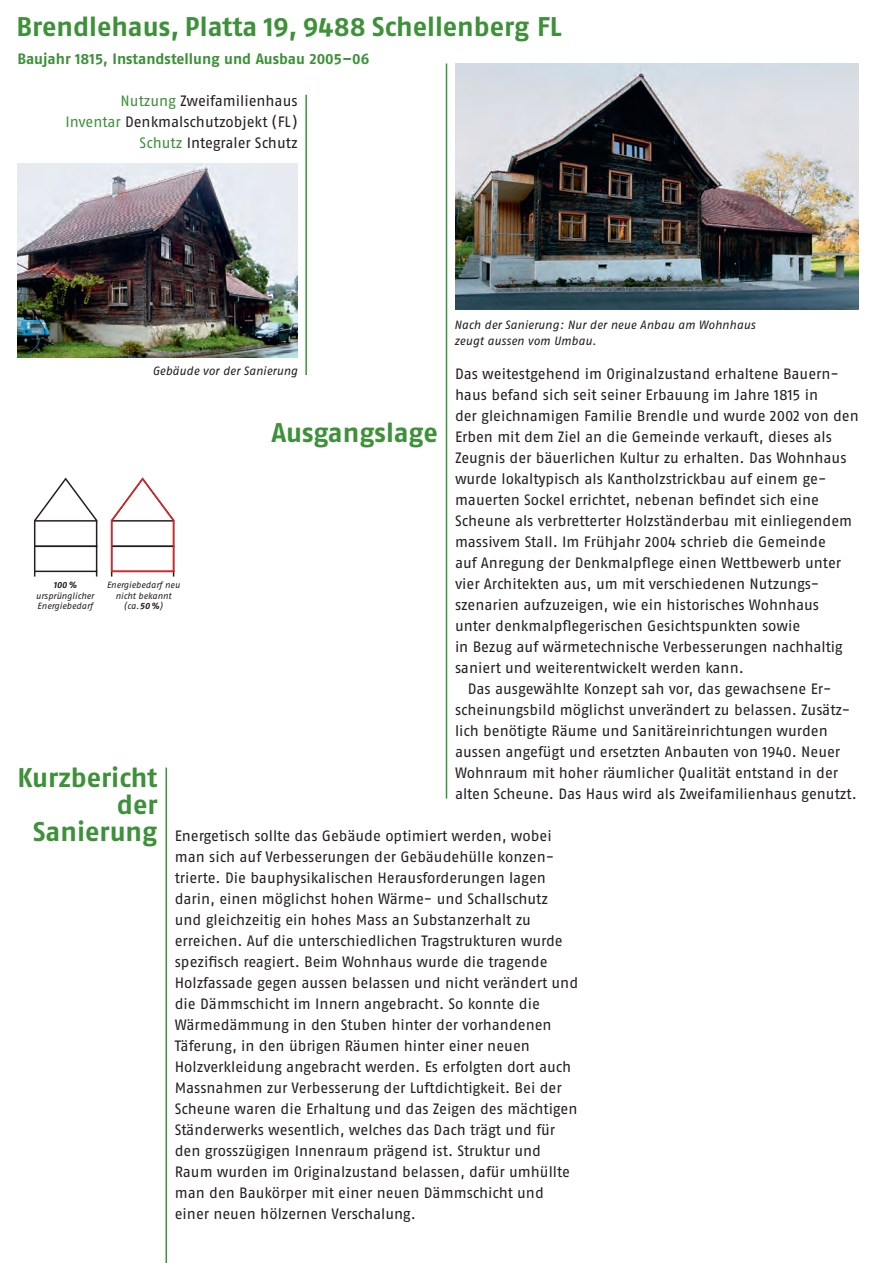
<style>
.page{position:relative;width:893px;height:1263px;background:#fff}
.page>*{position:absolute;margin:0;border:0;box-sizing:border-box;transform-origin:0 0}
.t1{font:700 27px/27px "Fago OT";color:#3c9139;text-align:right}
.t2{font:15px/21px "Fago OT";letter-spacing:-.005em;color:#231f20}
.t3{font:700 15px "Fago OT";color:#3c9139}
.t4{font:italic 12px/16.5px "Fago OT";color:#231f20}
.t5{font:italic 9px/10.5px "Fago OT";letter-spacing:-.005em;color:#231f20;text-align:center}
.t6{font:italic 700 9px "Fago OT";color:#231f20}
.s1{color:#3c9139}
.s2{font-weight:700}
</style>
<div class="page">
<hr style="left:166px;top:767px;width:1px;height:496px;background:#3c9139">
<hr style="left:305px;top:95px;width:2px;height:280px;background:#3c9139">
<hr style="left:446px;top:64px;width:1px;height:735px;background:#3c9139">
<img style="left:17px;top:164px;width:281px;height:193px">
<img style="left:455px;top:63px;width:404px;height:246px">
<svg style="left:33px;top:477px;width:65px;height:100px"></svg>
<svg style="left:110px;top:477px;width:65px;height:100px"></svg>
<h1 class="t1" style="left:16px;top:13px;width:547px">Brendlehaus, Platta 19, 9488 Schellenberg FL</h1>
<p class="t3" style="left:17px;top:49px;width:354px">Baujahr 1815, Instandstellung und Ausbau 2005–06</p>
<p class="t2" style="left:65px;top:90px;width:234px;text-align:right"><span class="s1">Nutzung</span> Zweifamilienhaus<br><span class="s1">Inventar</span> Denkmalschutzobjekt ( FL )<br><span class="s1">Schutz</span> Integraler Schutz</p>
<p class="t4" style="left:454px;top:316px;width:303px">Nach der Sanierung: Nur der neue Anbau am Wohnhaus zeugt aussen vom Umbau.</p>
<p class="t4" style="left:152px;top:363px;width:147px">Gebäude vor der Sanierung</p>
<p class="t2" style="left:455px;top:363px;width:383px">Das weitestgehend im Originalzustand erhaltene Bauern-</p>
<p class="t2" style="left:455px;top:384px;width:365px">haus befand sich seit seiner Erbauung im Jahre 1815 in</p>
<p class="t2" style="left:455px;top:405px;width:405px">der gleichnamigen Familie Brendle und wurde 2002 von den</p>
<p class="t2" style="left:455px;top:426px;width:379px">Erben mit dem Ziel an die Gemeinde verkauft, dieses als</p>
<p class="t2" style="left:455px;top:447px;width:393px">Zeugnis der bäuerlichen Kultur zu erhalten. Das Wohnhaus</p>
<p class="t2" style="left:455px;top:468px;width:370px">wurde lokaltypisch als Kantholzstrickbau auf einem ge-</p>
<p class="t2" style="left:455px;top:489px;width:366px">mauerten Sockel errichtet, nebenan befindet sich eine</p>
<p class="t2" style="left:455px;top:510px;width:399px">Scheune als verbretterter Holzständerbau mit einliegendem</p>
<p class="t2" style="left:455px;top:531px;width:372px">massivem Stall. Im Frühjahr 2004 schrieb die Gemeinde</p>
<p class="t2" style="left:455px;top:552px;width:388px">auf Anregung der Denkmalpflege einen Wettbewerb unter</p>
<p class="t2" style="left:455px;top:573px;width:366px">vier Architekten aus, um mit verschiedenen Nutzungs-</p>
<p class="t2" style="left:455px;top:594px;width:366px">szenarien aufzuzeigen, wie ein historisches Wohnhaus</p>
<p class="t2" style="left:455px;top:615px;width:347px">unter denkmalpflegerischen Gesichtspunkten sowie</p>
<p class="t2" style="left:455px;top:636px;width:389px">in Bezug auf wärmetechnische Verbesserungen nachhaltig</p>
<p class="t2" style="left:455px;top:657px;width:290px">saniert und weiterentwickelt werden kann.</p>
<p class="t2" style="left:468px;top:678px;width:365px">Das ausgewählte Konzept sah vor, das gewachsene Er-</p>
<p class="t2" style="left:455px;top:699px;width:394px">scheinungsbild möglichst unverändert zu belassen. Zusätz-</p>
<p class="t2" style="left:455px;top:720px;width:374px">lich benötigte Räume und Sanitäreinrichtungen wurden</p>
<p class="t2" style="left:455px;top:741px;width:387px">aussen angefügt und ersetzten Anbauten von 1940. Neuer</p>
<p class="t2" style="left:455px;top:762px;width:385px">Wohnraum mit hoher räumlicher Qualität entstand in der</p>
<p class="t2" style="left:455px;top:783px;width:403px">alten Scheune. Das Haus wird als Zweifamilienhaus genutzt.</p>
<p class="t2" style="left:175px;top:825px;width:405px">Energetisch sollte das Gebäude optimiert werden, wobei man sich auf Verbesserungen der Gebäudehülle konzen&shy;trierte. Die bauphysikalischen Herausforderungen lagen darin, einen möglichst hohen Wärme- und Schallschutz und gleichzeitig ein hohes Mass an Substanzerhalt zu erreichen. Auf die unterschiedlichen Tragstrukturen wurde spezifisch reagiert. Beim Wohnhaus wurde die tragende Holzfassade gegen aussen belassen und nicht verändert und die Dämmschicht im Innern angebracht. So konnte die Wärmedämmung in den Stuben hinter der vorhandenen Täferung, in den übrigen Räumen hinter einer neuen Holzverkleidung angebracht werden. Es erfolgten dort auch Massnahmen zur Verbesserung der Luftdichtigkeit. Bei der Scheune waren die Erhaltung und das Zeigen des mächtigen Ständerwerks wesentlich, welches das Dach trägt und für den grosszügigen Innenraum prägend ist. Struktur und Raum wurden im Originalzustand belassen, dafür umhüllte man den Baukörper mit einer neuen Dämmschicht und einer neuen hölzernen Verschalung.</p>
<h1 class="t1" style="left:271px;top:419px;width:168px">Ausgangslage</h1>
<p class="t5" style="left:107px;top:580px;width:75px">Energiebedarf neu nicht bekannt (ca.<span class="s2">50 %</span>)</p>
<p class="t6" style="left:53px;top:580px;width:25px">100 %</p>
<p class="t5" style="left:36px;top:590px;width:60px;text-align:left">ursprünglicher<br>Energiebedarf</p>
<h1 class="t1" style="left:17px;top:764px;width:142px">Kurzbericht der<br>Sanierung</h1>
</div>
